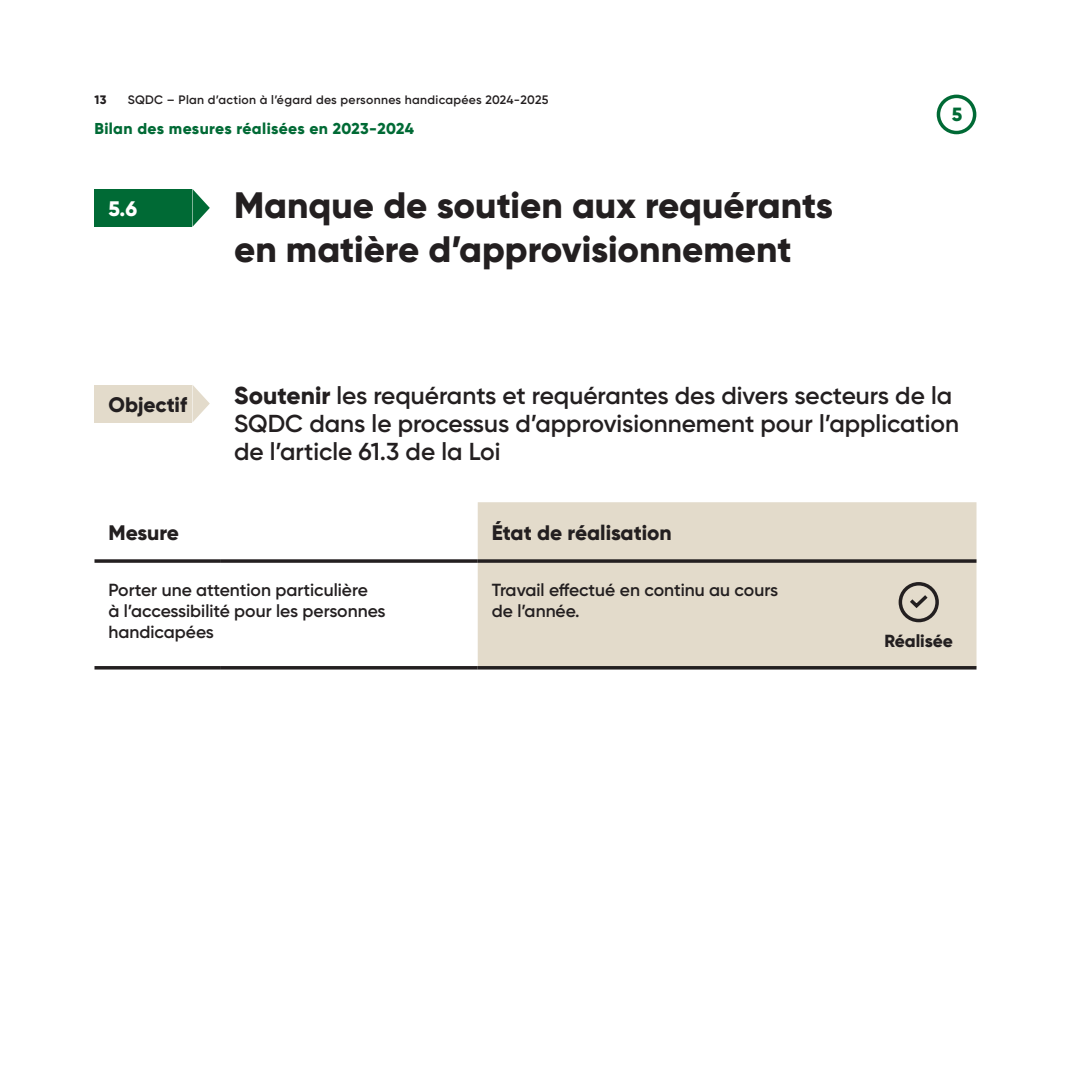
<style>
.page{position:relative;width:1071px;height:1071px;background:#fff}
.page>*{position:absolute;margin:0;border:0;box-sizing:border-box;transform-origin:0 0}
.Sous-Objectifs{font:800 36.75px/43.8px "Gilroy";color:#231f20}
.Objectifs{font:600 24.5px/28px "Gilroy";color:#231f20}
.T1{font:800 21px "Gilroy";letter-spacing:-.005em;color:#231f20}
.T1-2{font:800 21px "Gilroy";color:#fff}
.t1{font:800 19.07px "Gilroy";color:#006a35}
.Rubrique{font:600 17.5px/21px "Gilroy";color:#231f20}
.Chiffres{font:800 17.5px "Gilroy";letter-spacing:-.005em;color:#231f20}
.t2{font:800 15.75px "Gilroy";letter-spacing:.02em;color:#006a35}
.t3{font:600 12.25px "Gilroy";letter-spacing:.025em;color:#231f20}
.t4{font:800 12.25px "Gilroy";color:#231f20}
.s1{font-weight:800}
</style>
<div class="page">
<div style="left:937px;top:95px;width:39px;height:39px;border:4px solid #006a35;border-radius:50%"></div>
<div style="left:94px;top:189px;width:98px;height:38px;background:#006a35"></div>
<svg style="left:192px;top:189px;width:18px;height:38px"></svg>
<div style="left:478px;top:502px;width:498px;height:164px;background:#e3dbcb"></div>
<svg style="left:94px;top:559px;width:126px;height:4px"></svg>
<svg style="left:220px;top:559px;width:258px;height:4px"></svg>
<svg style="left:94px;top:666px;width:126px;height:4px"></svg>
<svg style="left:220px;top:666px;width:258px;height:4px"></svg>
<svg style="left:861px;top:559px;width:115px;height:4px"></svg>
<svg style="left:861px;top:666px;width:115px;height:4px"></svg>
<svg style="left:478px;top:559px;width:383px;height:4px"></svg>
<svg style="left:478px;top:666px;width:383px;height:4px;fill:#272323"></svg>
<div style="left:94px;top:385px;width:98px;height:37px;background:#e3dbcb"></div>
<svg style="left:192px;top:385px;width:18px;height:37px"></svg>
<div style="left:899px;top:582px;width:40px;height:40px;border:4px solid #231f20;border-radius:50%"></div>
<svg style="left:906px;top:591px;width:25px;height:20px"></svg>
<p class="t4" style="left:94px;top:92px;width:13px">13</p>
<p class="t3" style="left:128px;top:92px;width:422px">SQDC – Plan d’action à l’égard des personnes handicapées 2024-2025</p>
<p class="t2" style="left:94px;top:119px;width:321px">Bilan des mesures réalisées en 2023-2024</p>
<p class="T1-2" style="left:108px;top:196px;width:30px">5.6</p>
<p class="Sous-Objectifs" style="left:234px;top:183px;width:601px">Manque de soutien aux requérants en matière d’approvisionnement</p>
<p class="t1" style="left:952px;top:102px;width:12px">5</p>
<p class="T1" style="left:108px;top:391px;width:80px">Objectif</p>
<p class="Objectifs" style="left:234px;top:381px;width:727px"><span class="s1">Soutenir</span> les requérants et requérantes des divers secteurs de la<br>SQDC dans le processus d’approvisionnement pour l’application de l’article 61.3 de la Loi</p>
<p class="T1" style="left:108px;top:519px;width:72px">Mesure</p>
<p class="T1" style="left:492px;top:519px;width:182px">État de réalisation</p>
<p class="Rubrique" style="left:108px;top:579px;width:279px">Porter une attention particulière<br>à l’accessibilité pour les personnes handicapées</p>
<p class="Rubrique" style="left:492px;top:579px;width:288px">Travail effectué en continu au cours de l’année.</p>
<p class="Chiffres" style="left:884px;top:630px;width:70px">Réalisée</p>
</div>
